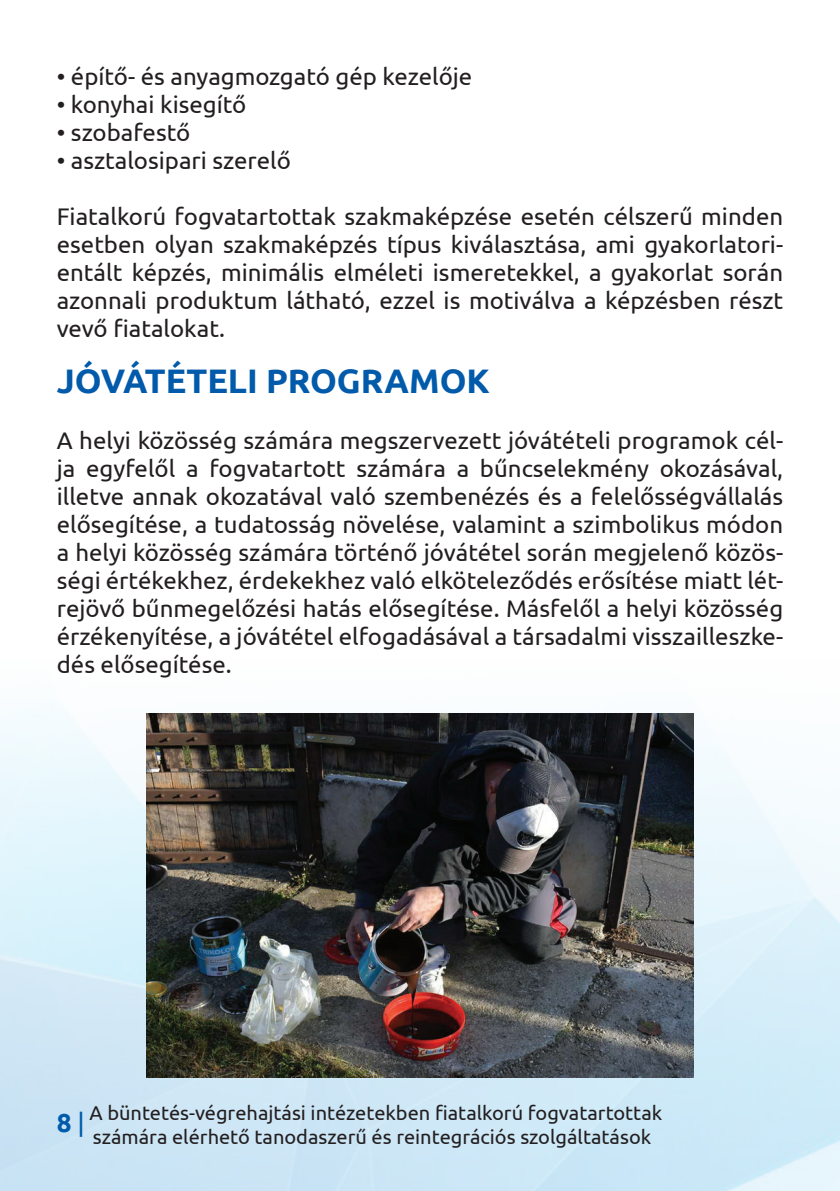
<style>
.page{position:relative;width:840px;height:1191px;background:#fff}
.page>*{position:absolute;margin:0;border:0;box-sizing:border-box;transform-origin:0 0}
.t1{font:700 34px "Ubuntu";color:#015aaa}
.t2{font:700 26px "Ubuntu";color:#015aaa}
.t3{font:24px/28px "Ubuntu";color:#231f20;text-align:justify}
.t4{font:20px/24px "Ubuntu";color:#231f20}
.s1{font-weight:400}
</style>
<div class="page">
<img style="left:0;top:713px;width:839px;height:478px">
<img style="left:147px;top:714px;width:545px;height:363px">
<p class="t3" style="left:57px;top:61px;width:417px">• építő- és anyagmozgató gép kezelője</p>
<p class="t3" style="left:57px;top:89px;width:191px">• konyhai kisegítő</p>
<p class="t3" style="left:57px;top:117px;width:135px">• szobafestő</p>
<p class="t3" style="left:57px;top:145px;width:235px">• asztalosipari szerelő</p>
<p class="t3" style="left:57px;top:201px;width:727px">Fiatalkorú fogvatartottak szakmaképzése esetén célszerű minden esetben olyan szakmaképzés típus kiválasztása, ami gyakorlatori&shy;entált képzés, minimális elméleti ismeretekkel, a gyakorlat során azonnali produktum látható, ezzel is motiválva a képzésben részt vevő fiatalokat.</p>
<h1 class="t1" style="left:57px;top:360px;width:434px">JÓVÁTÉTELI PROGRAMOK</h1>
<p class="t3" style="left:57px;top:425px;width:727px">A helyi közösség számára megszervezett jóvátételi programok cél&shy;ja egyfelől a fogvatartott számára a bűncselekmény okozásával, illetve annak okozatával való szembenézés és a felelősségvállalás elősegítése, a tudatosság növelése, valamint a szimbolikus módon a helyi közösség számára történő jóvátétel során megjelenő közös&shy;ségi értékekhez, érdekekhez való elköteleződés erősítése miatt lét&shy;rejövő bűnmegelőzési hatás elősegítése. Másfelől a helyi közösség érzékenyítése, a jóvátétel elfogadásával a társadalmi visszailleszke&shy;dés elősegítése.</p>
<p class="t2" style="left:57px;top:1107px;width:30px">8 <span class="s1">|</span></p>
<p class="t4" style="left:89px;top:1100px;width:574px">A büntetés-végrehajtási intézetekben fiatalkorú fogvatartottak számára elérhető tanodaszerű és reintegrációs szolgáltatások</p>
</div>
